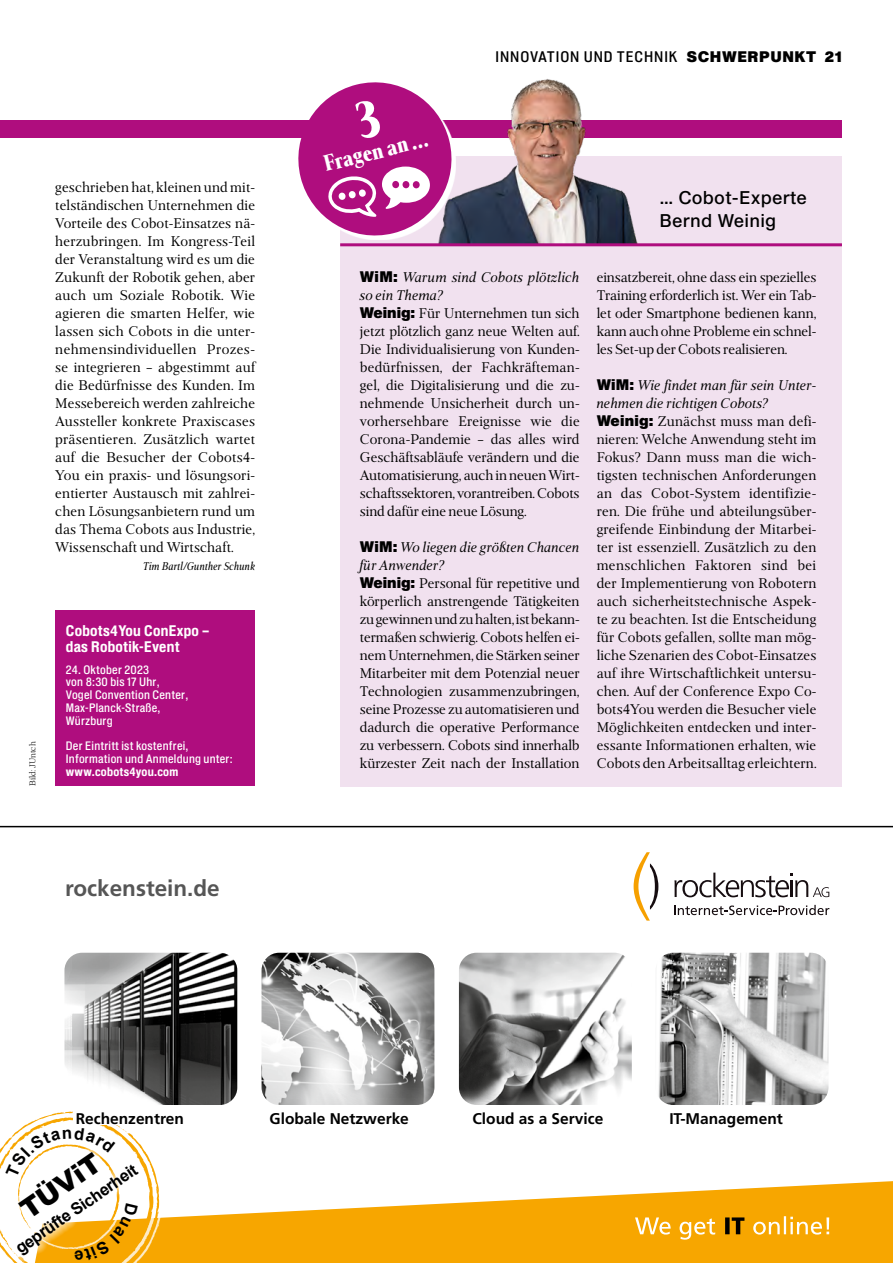
<style>
.page{position:relative;width:893px;height:1263px;background:#fff}
.page>*{position:absolute;margin:0;border:0;box-sizing:border-box;transform-origin:0 0}
.t1{font:900 27.3px "Arial";color:#000}
.t2{font:800 24px "Frontis Condensed";color:#fff;scale:.96 1}
.t3{font:700 22.5px "Frutiger LT Std";color:#565656}
.WiM_Vorspann{font:18px/22.5px "Shapiro Pro 54 Middle";letter-spacing:.01em;color:#000}
.t4{font:700 16.35px "Arial";color:#000}
.t5{font:700 15.45px "Frutiger LT Std";color:#000}
.WiM_Interview_Antwor{font:15px/18px "Frontis";letter-spacing:-.01em;color:#000;text-align:justify}
.WiM_Gtx_OHNE_Einzug{font:15px/18px "Frontis";letter-spacing:.005em;color:#000;text-align:justify}
.WiM_Interview_Frage{font:italic 15px/18px "Frontis";letter-spacing:.01em;color:#000}
.WiM_Info_Headline{font:800 15px/16.5px "Shapiro Pro 72";letter-spacing:.02em;color:#fff}
.t6{font:15px "Shapiro Pro 52 Middle";letter-spacing:.06em;color:#000}
.WiM_Info_Hinweis{font:12px/12.8px "Shapiro Pro 52 Middle";letter-spacing:.02em;color:#fff}
.WiM_Gtx_OHNE_Einzug-2{font:italic 12px "Frontis Condensed";letter-spacing:.02em;color:#000}
.t7{font:300 9px "Frontis";color:#000}
.s1{font-family:"Shapiro Pro 72";font-weight:800}
.s2{font-family:"Shapiro Pro 96 Super"}
.s3{font-family:"Shapiro Pro 96 Super";font-style:normal}
</style>
<div class="page">
<div style="left:0;top:120px;width:842px;height:18px;background:#af0d7e"></div>
<div style="left:55px;top:610px;width:200px;height:176px;background:#af0d7e"></div>
<div style="left:340px;top:156px;width:502px;height:630px;background:#f1e1ef"></div>
<img style="left:459px;top:79px;width:179px;height:164px">
<hr style="left:340px;top:243px;width:502px;height:3px;background:#af0d7e">
<svg style="left:161px;top:1181px;width:732px;height:82px;fill:#f7a600"></svg>
<svg style="left:753px;top:1216px;width:76px;height:18px"></svg>
<svg style="left:725px;top:1217px;width:19px;height:17px"></svg>
<svg style="left:635px;top:1217px;width:80px;height:22px"></svg>
<svg style="left:634px;top:852px;width:24px;height:69px"></svg>
<svg style="left:674px;top:873px;width:155px;height:24px"></svg>
<svg style="left:674px;top:905px;width:155px;height:10px"></svg>
<img style="left:262px;top:953px;width:172px;height:152px">
<img style="left:459px;top:953px;width:173px;height:152px">
<img style="left:658px;top:953px;width:170px;height:152px">
<img style="left:64px;top:953px;width:173px;height:152px">
<hr style="left:0;top:826px;width:893px;height:1px;background:#000">
<svg style="left:298px;top:82px;width:161px;height:161px"></svg>
<svg style="left:0;top:1111px;width:159px;height:152px"></svg>
<p class="WiM_Gtx_OHNE_Einzug" style="left:55px;top:178px;width:201px">geschrieben hat, kleinen und mit&shy;telständischen Unternehmen die Vorteile des Cobot-Einsatzes nä&shy;herzubringen. Im Kongress-Teil der Veranstaltung wird es um die Zukunft der Robotik gehen, aber auch um Soziale Robotik. Wie agieren die smarten Helfer, wie lassen sich Cobots in die unter&shy;nehmensindividuellen Prozes&shy;se integrieren – abgestimmt auf die Bedürfnisse des Kunden. Im Messebereich werden zahlreiche Aussteller konkrete Praxiscases präsentieren. Zusätzlich wartet auf die Besucher der Cobots4- You ein praxis- und lösungsori&shy;entierter Austausch mit zahlrei&shy;chen Lösungsanbietern rund um das Thema Cobots aus Industrie, Wissenschaft und Wirtschaft.</p>
<p class="WiM_Gtx_OHNE_Einzug-2" style="left:143px;top:559px;width:113px">Tim Bartl/Gunther Schunk</p>
<p class="t7" style="left:27px;top:786px;width:46px;rotate:-90deg">Bild: JUntch</p>
<p class="WiM_Info_Headline" style="left:66px;top:623px;width:145px">Cobots4You ConExpo – das Robotik-Event</p>
<p class="WiM_Info_Hinweis" style="left:66px;top:663px;width:124px">24. Oktober 2023<br>von 8:30 bis 17 Uhr,<br>Vogel Convention Center,<br>Max-Planck-Straße,<br>Würzburg</p>
<p class="WiM_Info_Hinweis" style="left:66px;top:740px;width:168px">Der Eintritt ist kostenfrei,<br>Information und Anmeldung unter: <span class="s1">www.cobots4you.com</span></p>
<p class="t3" style="left:65px;top:874px;width:156px">rockenstein.de</p>
<p class="t2" style="left:320px;top:148px;width:112px;rotate:-14deg">Fragen an…</p>
<p class="t6" style="left:496px;top:46px;width:348px">INNOVATION UND TECHNIK <span class="s2">SCHWERPUNKT 21</span></p>
<p class="WiM_Vorspann" style="left:659px;top:187px;width:149px">… Cobot-Experte<br>Bernd Weinig</p>
<p class="WiM_Interview_Frage" style="left:360px;top:268px;width:221px"><span class="s3">WiM:</span> Warum sind Cobots plötzlich so ein Thema?</p>
<p class="WiM_Interview_Antwor" style="left:360px;top:304px;width:221px"><span class="s2">Weinig:</span> Für Unternehmen tun sich jetzt plötzlich ganz neue Welten auf.<br>Die Individualisierung von Kunden&shy;bedürfnissen, der Fachkräfteman&shy;gel, die Digitalisierung und die zu&shy;nehmende Unsicherheit durch un&shy;vorhersehbare Ereignisse wie die Corona-Pandemie – das alles wird Geschäftsabläufe verändern und die Automatisierung, auch in neuen Wirt&shy;schaftssektoren, vorantreiben. Cobots sind dafür eine neue Lösung.</p>
<p class="WiM_Interview_Frage" style="left:360px;top:538px;width:221px"><span class="s3">WiM:</span> Wo liegen die größten Chancen für Anwender?</p>
<p class="WiM_Interview_Antwor" style="left:360px;top:574px;width:221px"><span class="s2">Weinig:</span> Personal für repetitive und körperlich anstrengende Tätigkeiten zu gewinnen und zu halten, ist bekann&shy;termaßen schwierig. Cobots helfen ei&shy;nem Unternehmen, die Stärken seiner Mitarbeiter mit dem Potenzial neuer Technologien zusammenzubringen, seine Prozesse zu automatisieren und dadurch die operative Performance zu verbessern. Cobots sind innerhalb kürzester Zeit nach der Installation</p>
<p class="WiM_Interview_Antwor" style="left:597px;top:268px;width:221px">einsatzbereit, ohne dass ein spezielles Training erforderlich ist. Wer ein Tab&shy;let oder Smartphone bedienen kann, kann auch ohne Probleme ein schnel&shy;les Set-up der Cobots realisieren.</p>
<p class="WiM_Interview_Frage" style="left:597px;top:376px;width:221px"><span class="s3">WiM:</span> Wie findet man für sein Unter&shy;nehmen die richtigen Cobots?</p>
<p class="WiM_Interview_Antwor" style="left:597px;top:412px;width:221px"><span class="s2">Weinig:</span> Zunächst muss man defi&shy;nieren: Welche Anwendung steht im Fokus? Dann muss man die wich&shy;tigsten technischen Anforderungen an das Cobot-System identifizie&shy;ren. Die frühe und abteilungsüber&shy;greifende Einbindung der Mitarbei&shy;ter ist essenziell. Zusätzlich zu den menschlichen Faktoren sind bei der Implementierung von Robotern auch sicherheitstechnische Aspek&shy;te zu beachten. Ist die Entscheidung für Cobots gefallen, sollte man mög&shy;liche Szenarien des Cobot-Einsatzes auf ihre Wirtschaftlichkeit untersu&shy;chen. Auf der Conference Expo Co&shy;bots4You werden die Besucher viele Möglichkeiten entdecken und inter&shy;essante Informationen erhalten, wie Cobots den Arbeitsalltag erleichtern.</p>
<p class="t5" style="left:76px;top:1109px;width:110px">Rechenzentren</p>
<p class="t5" style="left:269px;top:1109px;width:141px">Globale Netzwerke</p>
<p class="t5" style="left:472px;top:1109px;width:132px">Cloud as a Service</p>
<p class="t5" style="left:669px;top:1109px;width:115px">IT-Management</p>
<p class="t1" style="left:12px;top:1196px;width:92px;rotate:-35deg">TÜViT</p>
<p class="t4" style="left:10px;top:1239px;width:145px;rotate:-34deg">geprüfte Sicherheit</p>
</div>
